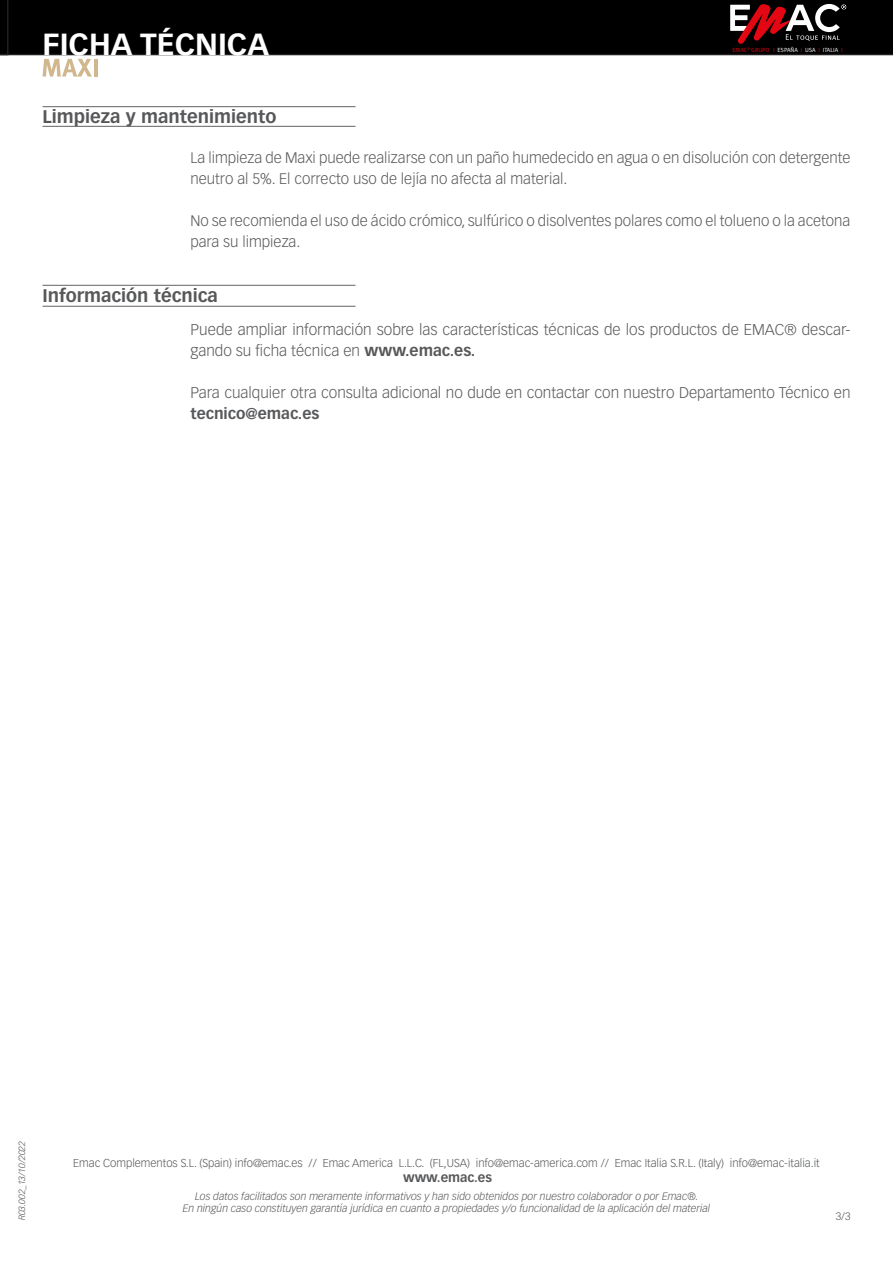
<style>
.page{position:relative;width:893px;height:1263px;background:#fff}
.page>*{position:absolute;margin:0;border:0;box-sizing:border-box;transform-origin:0 0}
.t1{font:700 30px "Vectora LT Std";color:#fff}
.t2{font:700 18px "Vectora LT Std";color:#57585a}
.t3{font:300 15.3px/21px "Vectora LT Std";color:#57585a}
.t4{font:700 15.3px "Vectora LT Std";color:#57585a}
.Párrafo_14{font:300 15px/21px "Vectora LT Std";color:#57585a}
.t5{font:700 12.75px "Vectora LT Std";color:#57585a}
.t6{font:300 11.25px "Vectora LT Std";color:#57585a}
.t7{font:italic 300 10.5px/12.6px "Vectora LT Std";color:#57585a;text-align:center}
.t8{font:300 10.5px "Vectora LT Std";color:#57585a}
.t9{font:italic 300 9px "Vectora LT Std";color:#57585a}
.t10{font:6px "Meta Pro";color:#fff}
.s1{color:#dc0714}
.s2{font-weight:700}
</style>
<div class="page">
<div style="left:9px;top:0;width:884px;height:55px;background:#000"></div>
<hr style="left:43px;top:285px;width:312px;height:1px;background:#636366">
<hr style="left:43px;top:306px;width:312px;height:1px;background:#636366">
<svg style="left:730px;top:4px;width:116px;height:40px"></svg>
<svg style="left:0;top:0;width:9px;height:55px"></svg>
<hr style="left:43px;top:106px;width:312px;height:1px;background:#636366">
<hr style="left:43px;top:126px;width:312px;height:1px;background:#636366">
<svg style="left:43px;top:59px;width:49px;height:18px"></svg>
<hr style="left:94px;top:59px;width:3px;height:18px;background:#bc995d">
<h1 class="t1" style="left:43px;top:26px;width:228px">FICHA TÉCNICA</h1>
<p class="t10" style="left:732px;top:46px;width:112px"><span class="s1">EMAC</span><sup>®</sup> <span class="s1">GRUPO I</span> ESPAÑA <span class="s1">I</span> USA <span class="s1">I</span> ITALIA <span class="s1">I</span></p>
<p class="t2" style="left:43px;top:106px;width:236px">Limpieza y mantenimiento</p>
<p class="Párrafo_14" style="left:190px;top:147px;width:661px">La limpieza de Maxi puede realizarse con un paño humedecido en agua o en disolución con detergente neutro al 5%. El correcto uso de lejía no afecta al material.</p>
<p class="Párrafo_14" style="left:190px;top:210px;width:661px">No se recomienda el uso de ácido crómico, sulfúrico o disolventes polares como el tolueno o la acetona para su limpieza.</p>
<p class="t2" style="left:43px;top:285px;width:177px">Información técnica</p>
<p class="t3" style="left:190px;top:319px;width:661px">Puede ampliar información sobre las características técnicas de los productos de EMAC® descar&shy;gando su ficha técnica en <span class="s2">www.emac.es.</span></p>
<p class="t3" style="left:190px;top:382px;width:661px">Para cualquier otra consulta adicional no dude en contactar con nuestro Departamento Técnico en</p>
<p class="t4" style="left:190px;top:404px;width:130px">tecnico@emac.es</p>
<p class="t9" style="left:17px;top:1220px;width:81px;rotate:-90deg">R03.002_13/10/2022</p>
<p class="t6" style="left:73px;top:1156px;width:748px">Emac Complementos S.L. (Spain) info@emac.es // Emac America L.L.C. (FL,USA) info@emac-america.com // Emac Italia S.R.L. (Italy) info@emac-italia.it</p>
<p class="t5" style="left:403px;top:1170px;width:90px">www.emac.es</p>
<p class="t7" style="left:183px;top:1190px;width:529px">Los datos facilitados son meramente informativos y han sido obtenidos por nuestro colaborador o por Emac®.<br>En ningún caso constituyen garantía jurídica en cuanto a propiedades y/o funcionalidad de la aplicación del material</p>
<p class="t8" style="left:836px;top:1211px;width:16px">3/3</p>
</div>
